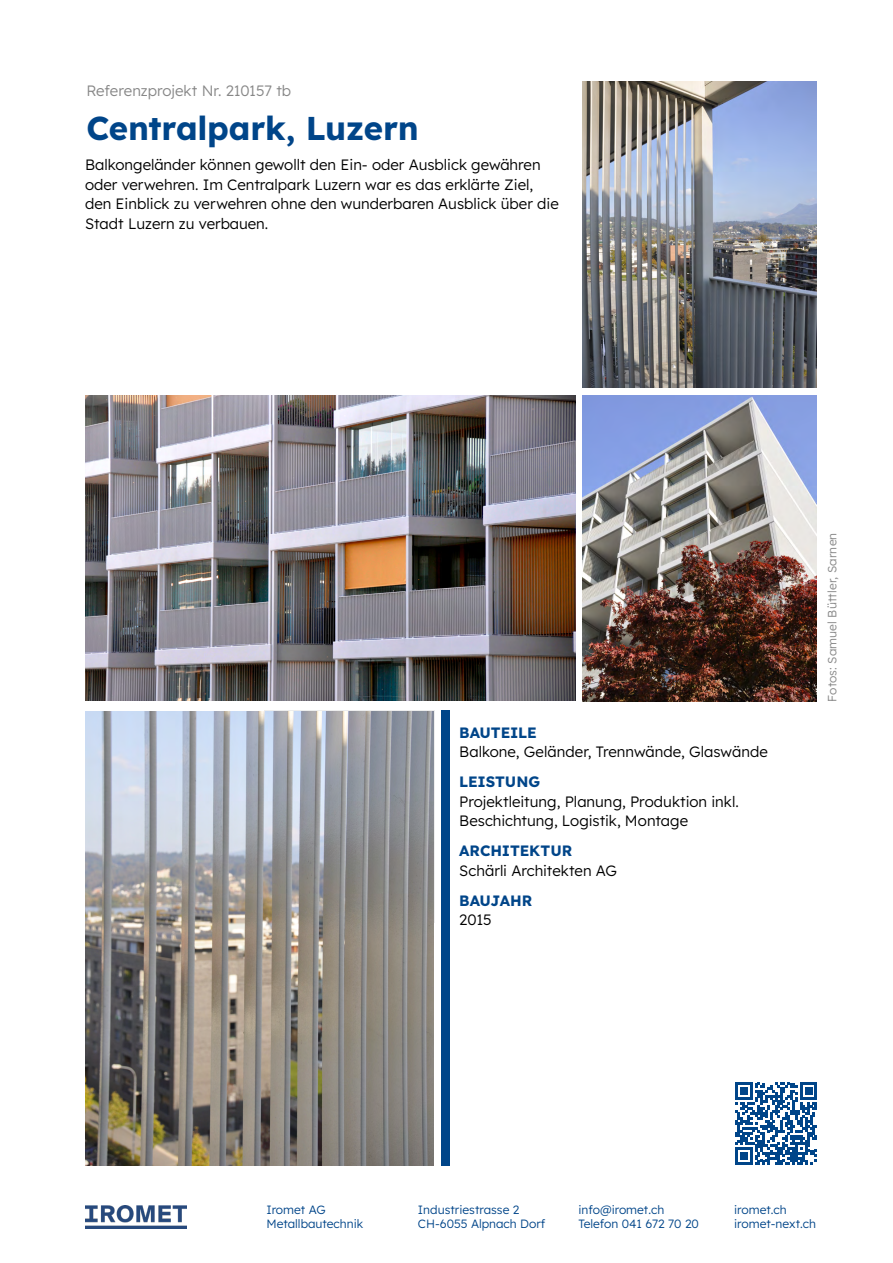
<style>
.page{position:relative;width:893px;height:1263px;background:#fff}
.page>*{position:absolute;margin:0;border:0;box-sizing:border-box;transform-origin:0 0}
.t1{font:33px "Lexend";letter-spacing:-.01em;color:#004589}
.t2{font:15px/19.5px "Lexend";color:#000}
.t3{font:15px "Lexend";letter-spacing:-.005em;color:#004589}
.t4{font:15px "Lexend";letter-spacing:-.005em;color:#878787}
.t5{font:12px "Lexend";color:#004589}
.t6{font:12px "Lexend";letter-spacing:.01em;color:#878787}
</style>
<div class="page">
<div style="left:442px;top:710px;width:8px;height:455px;background:#004589"></div>
<img style="left:86px;top:1205px;width:100px;height:23px">
<img style="left:85px;top:711px;width:348px;height:454px">
<img style="left:583px;top:395px;width:234px;height:307px">
<img style="left:583px;top:81px;width:234px;height:306px">
<img style="left:85px;top:395px;width:490px;height:306px">
<svg style="left:735px;top:1082px;width:82px;height:83px"></svg>
<p class="t4" style="left:86px;top:80px;width:206px">Referenzprojekt Nr. 210157 tb</p>
<h1 class="t1" style="left:86px;top:104px;width:334px">Centralpark, Luzern</h1>
<p class="t2" style="left:85px;top:154px;width:475px">Balkongeländer können gewollt den Ein- oder Ausblick gewähren oder verwehren. Im Centralpark Luzern war es das erklärte Ziel, den Einblick zu verwehren ohne den wunderbaren Ausblick über die Stadt Luzern zu verbauen.</p>
<p class="t3" style="left:459px;top:722px;width:79px">BAUTEILE</p>
<p class="t2" style="left:459px;top:741px;width:310px">Balkone, Geländer, Trennwände, Glaswände</p>
<p class="t3" style="left:459px;top:771px;width:82px">LEISTUNG</p>
<p class="t2" style="left:459px;top:791px;width:281px">Projektleitung, Planung, Produktion inkl.<br>Beschichtung, Logistik, Montage</p>
<p class="t3" style="left:459px;top:840px;width:115px">ARCHITEKTUR</p>
<p class="t2" style="left:459px;top:860px;width:159px">Schärli Architekten AG</p>
<p class="t3" style="left:459px;top:890px;width:75px">BAUJAHR</p>
<p class="t2" style="left:459px;top:909px;width:34px">2015</p>
<p class="t6" style="left:824px;top:702px;width:171px;rotate:-90deg">Fotos: Samuel Büttler, Sarnen</p>
<p class="t5" style="left:266px;top:1200px;width:61px">Iromet AG</p>
<p class="t5" style="left:418px;top:1200px;width:103px">Industriestrasse 2</p>
<p class="t5" style="left:578px;top:1200px;width:87px">info@iromet.ch</p>
<p class="t5" style="left:734px;top:1200px;width:54px">iromet.ch</p>
<p class="t5" style="left:266px;top:1215px;width:98px">Metallbautechnik</p>
<p class="t5" style="left:418px;top:1215px;width:129px">CH-6055 Alpnach Dorf</p>
<p class="t5" style="left:578px;top:1215px;width:122px">Telefon 041 672 70 20</p>
<p class="t5" style="left:734px;top:1215px;width:83px">iromet-next.ch</p>
</div>
